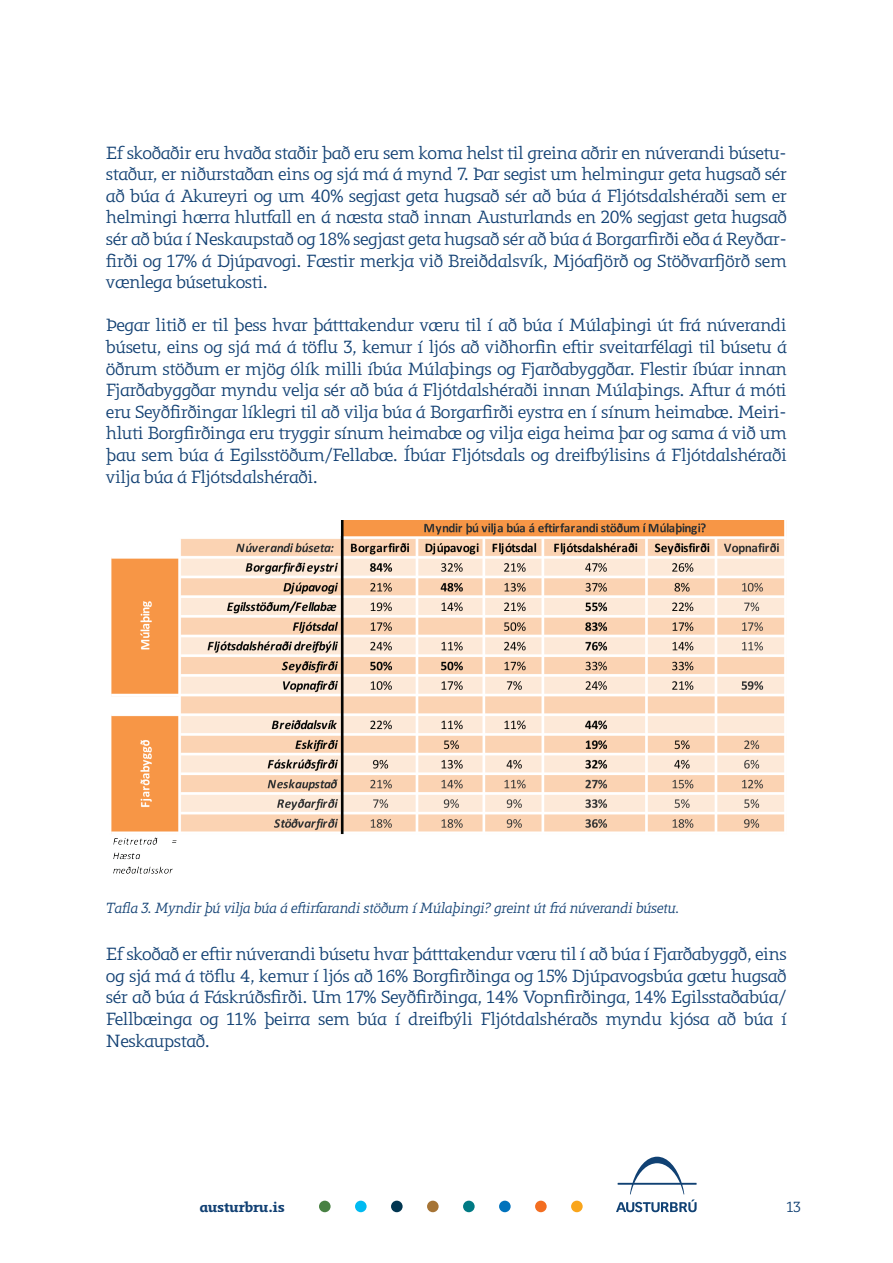
<style>
.page{position:relative;width:893px;height:1263px;background:#fff}
.page>*{position:absolute;margin:0;border:0;box-sizing:border-box;transform-origin:0 0}
.t1{font:18px/21.6px "Regime Pipar B";color:#114073;text-align:justify}
.t2{font:italic 15px "Regime Pipar B";color:#114073}
.t3{font:15px "Regime Pipar B";color:#114073}
.t4{font:500 14.55px "Regime Pipar B";color:#114073}
</style>
<div class="page">
<svg style="left:616px;top:1157px;width:81px;height:55px"></svg>
<svg style="left:319px;top:1201px;width:12px;height:11px"></svg>
<svg style="left:355px;top:1201px;width:12px;height:11px"></svg>
<div style="left:391px;top:1201px;width:12px;height:11px;background:#013651;border-radius:50%"></div>
<svg style="left:427px;top:1201px;width:12px;height:11px"></svg>
<div style="left:463px;top:1201px;width:12px;height:11px;background:#007a84;border-radius:50%"></div>
<svg style="left:499px;top:1201px;width:12px;height:11px"></svg>
<svg style="left:535px;top:1201px;width:12px;height:11px"></svg>
<svg style="left:571px;top:1201px;width:12px;height:11px"></svg>
<img style="left:111px;top:521px;width:676px;height:353px">
<p class="t1" style="left:106px;top:142px;width:682px">Ef skoðaðir eru hvaða staðir það eru sem koma helst til greina aðrir en núverandi búsetu&shy;staður, er niðurstaðan eins og sjá má á mynd 7. Þar segist um helmingur geta hugsað sér að búa á Akureyri og um 40% segjast geta hugsað sér að búa á Fljótsdalshéraði sem er helmingi hærra hlutfall en á næsta stað innan Austurlands en 20% segjast geta hugsað sér að búa í Neskaupstað og 18% segjast geta hugsað sér að búa á Borgarfirði eða á Reyðar&shy;firði og 17% á Djúpavogi. Fæstir merkja við Breiðdalsvík, Mjóafjörð og Stöðvarfjörð sem vænlega búsetukosti.</p>
<p class="t1" style="left:106px;top:314px;width:682px">Þegar litið er til þess hvar þátttakendur væru til í að búa í Múlaþingi út frá núverandi búsetu, eins og sjá má á töflu 3, kemur í ljós að viðhorfin eftir sveitarfélagi til búsetu á öðrum stöðum er mjög ólík milli íbúa Múlaþings og Fjarðabyggðar. Flestir íbúar innan Fjarðabyggðar myndu velja sér að búa á Fljótdalshéraði innan Múlaþings. Aftur á móti eru Seyðfirðingar líklegri til að vilja búa á Borgarfirði eystra en í sínum heimabæ. Meiri&shy;hluti Borgfirðinga eru tryggir sínum heimabæ og vilja eiga heima þar og sama á við um þau sem búa á Egilsstöðum/Fellabæ. Íbúar Fljótsdals og dreifbýlisins á Fljótdalshéraði vilja búa á Fljótsdalshéraði.</p>
<p class="t2" style="left:106px;top:899px;width:575px">Tafla 3. Myndir þú vilja búa á eftirfarandi stöðum í Múlaþingi? greint út frá núverandi búsetu.</p>
<p class="t1" style="left:106px;top:943px;width:682px">Ef skoðað er eftir núverandi búsetu hvar þátttakendur væru til í að búa í Fjarðabyggð, eins og sjá má á töflu 4, kemur í ljós að 16% Borgfirðinga og 15% Djúpavogsbúa gætu hugsað sér að búa á Fáskrúðsfirði. Um 17% Seyðfirðinga, 14% Vopnfirðinga, 14% Egilsstaðabúa/ Fellbæinga og 11% þeirra sem búa í dreifbýli Fljótdalshéraðs myndu kjósa að búa í Neskaupstað.</p>
<p class="t4" style="left:200px;top:1199px;width:87px">austurbru.is</p>
<p class="t3" style="left:787px;top:1198px;width:16px">13</p>
</div>
